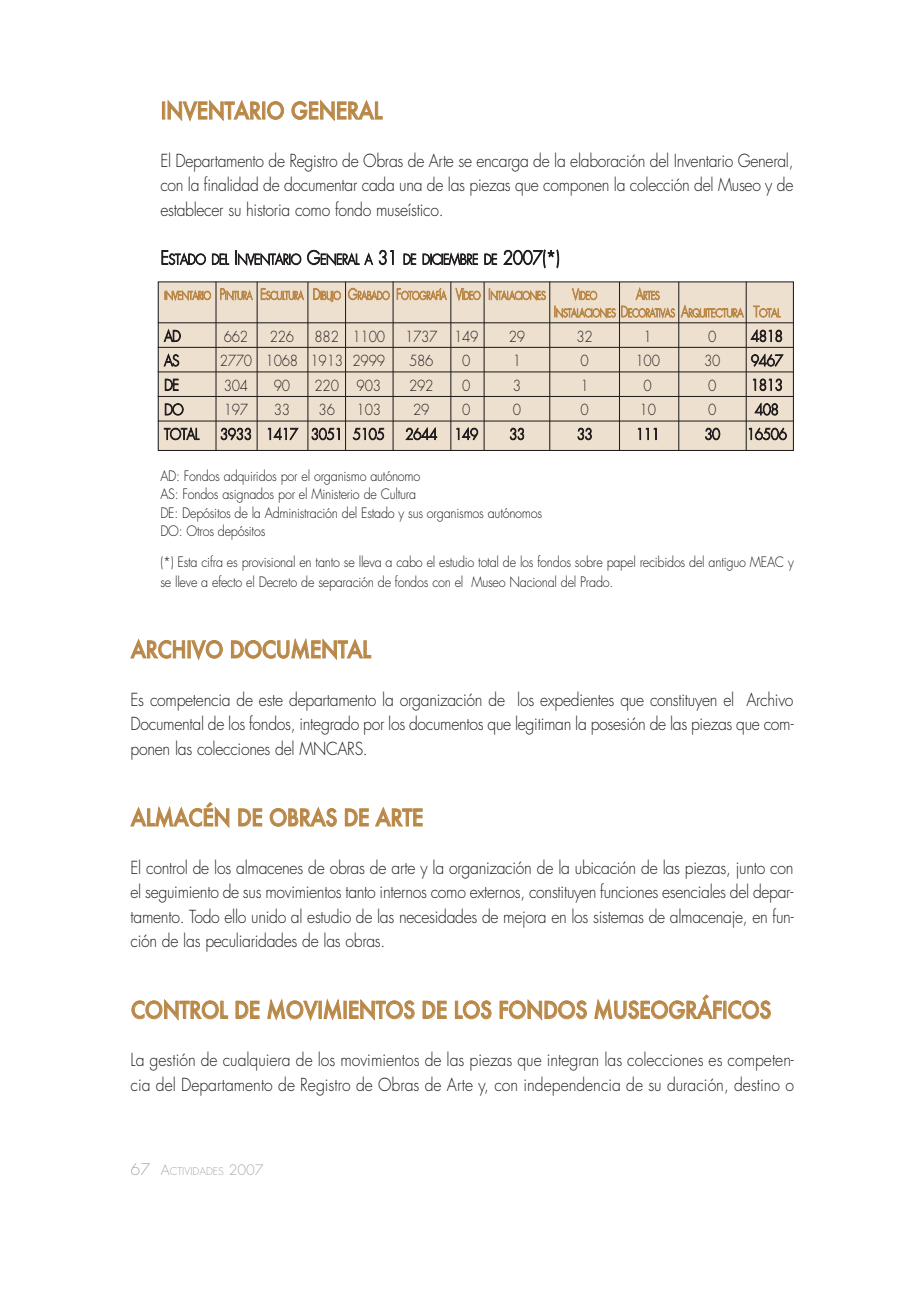
<style>
.page{position:relative;width:918px;height:1290px;background:#fff}
.page>*{position:absolute;margin:0;border:0;box-sizing:border-box;transform-origin:0 0}
.t1{font:500 22.75px "Futura";letter-spacing:-.02em;color:#b98747;scale:.9 1}
.t2{font:300 17.5px/24.5px "Futura";color:#231f20;text-align:justify;scale:.9 1}
.t3{font:300 14.88px "Futura";letter-spacing:-.02em;color:#231f20;scale:.9 1}
.t4{font:300 14px/18.4px "Futura";letter-spacing:-.02em;color:#231f20;scale:.9 1}
.t5{font:300 13.83px "Futura";letter-spacing:-.03em;color:#231f20;scale:.9 1}
.t6{font:300 11.03px/17.5px "Futura";letter-spacing:-.03em;color:#b98747;scale:.8 1}
.t7{font:300 10.5px "Futura";color:#a8a9ad}
.s1{font-size:18.38px}
.s2{font-size:14.7px}
.s3{font-size:15.75px}
.s4{font-size:14px}
</style>
<div class="page">
<div style="left:158px;top:282px;width:635px;height:168px;background:#eee0cf"></div>
<div style="left:158px;top:281px;width:636px;height:170px;border:1px solid #231f20"></div>
<hr style="left:158px;top:322px;width:636px;height:1px;background:#231f20">
<hr style="left:158px;top:347px;width:636px;height:1px;background:#231f20">
<hr style="left:158px;top:371px;width:636px;height:1px;background:#231f20">
<hr style="left:158px;top:396px;width:636px;height:1px;background:#231f20">
<hr style="left:158px;top:420px;width:636px;height:1px;background:#231f20">
<hr style="left:215px;top:282px;width:1px;height:169px;background:#231f20">
<hr style="left:257px;top:282px;width:1px;height:169px;background:#231f20">
<hr style="left:307px;top:282px;width:1px;height:169px;background:#231f20">
<hr style="left:345px;top:282px;width:1px;height:169px;background:#231f20">
<hr style="left:392px;top:281px;width:1px;height:170px;background:#231f20">
<hr style="left:450px;top:282px;width:1px;height:169px;background:#231f20">
<hr style="left:483px;top:282px;width:1px;height:169px;background:#231f20">
<hr style="left:549px;top:282px;width:1px;height:169px;background:#231f20">
<hr style="left:619px;top:282px;width:1px;height:169px;background:#231f20">
<hr style="left:745px;top:282px;width:2px;height:169px;background:#231f20">
<hr style="left:678px;top:282px;width:1px;height:169px;background:#231f20">
<h1 class="t1" style="left:161px;top:98px;width:248px">INVENTARIO GENERAL</h1>
<p class="t2" style="left:160px;top:150px;width:705px">El Departamento de Registro de Obras de Arte se encarga de la elaboración del Inventario General, con la finalidad de documentar cada una de las piezas que componen la colección del Museo y de establecer su historia como fondo museístico.</p>
<p class="t5" style="left:161px;top:253px;width:445px"><span class="s1">E</span>STADO DEL <span class="s1">I</span>NVENTARIO <span class="s1">G</span>ENERAL A <span class="s1">31</span> DE DICIEMBRE DE <span class="s1">2007(*)</span></p>
<p class="t6" style="left:554px;top:288px;width:285px;text-indent:82px"><span class="s2">A</span>RTES<br><span class="s2">I</span>NSTALACIONES <span class="s2">D</span>ECORATIVAS <span class="s2">A</span>RQUITECTURA <span class="s2">T</span>OTAL</p>
<p class="t6" style="left:164px;top:288px;width:479px">INVENTARIO <span class="s2">P</span>INTURA <span class="s2">E</span>SCULTURA <span class="s2">D</span>IBUJO <span class="s2">G</span>RABADO <span class="s2">F</span>OTOGRAFÍA <span class="s2">V</span>ÍDEO <span class="s2">I</span>NTALACIONES</p>
<p class="t6" style="left:572px;top:288px;width:33px"><span class="s2">V</span>IDEO</p>
<p class="t3" style="left:164px;top:329px;width:20px">AD</p>
<p class="t3" style="left:224px;top:329px;width:29px">662</p>
<p class="t3" style="left:270px;top:329px;width:29px">226</p>
<p class="t3" style="left:315px;top:329px;width:80px">882 1100</p>
<p class="t3" style="left:405px;top:329px;width:83px">1737 149</p>
<p class="t3" style="left:509px;top:329px;width:20px">29</p>
<p class="t3" style="left:576px;top:329px;width:20px">32</p>
<p class="t3" style="left:643px;top:329px;width:11px">1</p>
<p class="t3" style="left:708px;top:329px;width:11px">0</p>
<p class="t3" style="left:751px;top:329px;width:37px">4818</p>
<p class="t3" style="left:164px;top:354px;width:18px">AS</p>
<p class="t3" style="left:220px;top:354px;width:185px">2770 1068 1913 2999</p>
<p class="t3" style="left:409px;top:354px;width:29px">586</p>
<p class="t3" style="left:462px;top:354px;width:11px">0</p>
<p class="t3" style="left:513px;top:354px;width:11px">1</p>
<p class="t3" style="left:580px;top:354px;width:11px">0</p>
<p class="t3" style="left:635px;top:354px;width:29px">100</p>
<p class="t3" style="left:704px;top:354px;width:20px">30</p>
<p class="t3" style="left:751px;top:354px;width:37px">9467</p>
<p class="t3" style="left:164px;top:378px;width:18px">DE</p>
<p class="t3" style="left:224px;top:378px;width:29px">304</p>
<p class="t3" style="left:274px;top:378px;width:20px">90</p>
<p class="t3" style="left:315px;top:378px;width:75px">220 903</p>
<p class="t3" style="left:409px;top:378px;width:29px">292</p>
<p class="t3" style="left:462px;top:378px;width:11px">0</p>
<p class="t3" style="left:513px;top:378px;width:11px">3</p>
<p class="t3" style="left:580px;top:378px;width:11px">1</p>
<p class="t3" style="left:643px;top:378px;width:11px">0</p>
<p class="t3" style="left:708px;top:378px;width:11px">0</p>
<p class="t3" style="left:751px;top:378px;width:37px">1813</p>
<p class="t3" style="left:164px;top:403px;width:23px">DO</p>
<p class="t3" style="left:224px;top:403px;width:29px">197</p>
<p class="t3" style="left:274px;top:403px;width:20px">33</p>
<p class="t3" style="left:319px;top:403px;width:20px">36</p>
<p class="t3" style="left:357px;top:403px;width:29px">103</p>
<p class="t3" style="left:413px;top:403px;width:20px">29</p>
<p class="t3" style="left:462px;top:403px;width:11px">0</p>
<p class="t3" style="left:513px;top:403px;width:11px">0</p>
<p class="t3" style="left:580px;top:403px;width:11px">0</p>
<p class="t3" style="left:639px;top:403px;width:20px">10</p>
<p class="t3" style="left:708px;top:403px;width:11px">0</p>
<p class="t3" style="left:755px;top:403px;width:28px">408</p>
<p class="t3" style="left:164px;top:427px;width:40px">TOTAL</p>
<p class="t3" style="left:220px;top:427px;width:185px">3933 1417 3051 5105</p>
<p class="t3" style="left:405px;top:427px;width:83px">2644 149</p>
<p class="t3" style="left:509px;top:427px;width:19px">33</p>
<p class="t3" style="left:577px;top:427px;width:19px">33</p>
<p class="t3" style="left:636px;top:427px;width:28px">111</p>
<p class="t3" style="left:704px;top:427px;width:19px">30</p>
<p class="t3" style="left:747px;top:427px;width:46px">16506</p>
<p class="t4" style="left:160px;top:468px;width:426px">AD: Fondos adquiridos por el organismo autónomo<br>AS: Fondos asignados por el Ministerio de Cultura<br>DE: Depósitos de la Administración del Estado y sus organismos autónomos DO: Otros depósitos</p>
<p class="t4" style="left:160px;top:553px;width:705px;line-height:19.8px">(*) Esta cifra es provisional en tanto se lleva a cabo el estudio total de los fondos sobre papel recibidos del antiguo MEAC y se lleve a efecto el Decreto de separación de fondos con el Museo Nacional del Prado.</p>
<h1 class="t1" style="left:131px;top:637px;width:268px">ARCHIVO DOCUMENTAL</h1>
<p class="t2" style="left:131px;top:688px;width:738px">Es competencia de este departamento la organización de los expedientes que constituyen el Archivo Documental de los fondos, integrado por los documentos que legitiman la posesión de las piezas que com&shy;ponen las colecciones del MNCARS.</p>
<h1 class="t1" style="left:131px;top:805px;width:326px">ALMACÉN DE OBRAS DE ARTE</h1>
<p class="t2" style="left:131px;top:856px;width:738px">El control de los almacenes de obras de arte y la organización de la ubicación de las piezas, junto con el seguimiento de sus movimientos tanto internos como externos, constituyen funciones esenciales del depar&shy;tamento. Todo ello unido al estudio de las necesidades de mejora en los sistemas de almacenaje, en fun&shy;ción de las peculiaridades de las obras.</p>
<h1 class="t1" style="left:131px;top:997px;width:713px">CONTROL DE MOVIMIENTOS DE LOS FONDOS MUSEOGRÁFICOS</h1>
<p class="t2" style="left:131px;top:1049px;width:739px">La gestión de cualquiera de los movimientos de las piezas que integran las colecciones es competen&shy;cia del Departamento de Registro de Obras de Arte y, con independencia de su duración, destino o</p>
<p class="t7" style="left:131px;top:1166px;width:134px"><span class="s3">67</span> <span class="s4">A</span>CTIVIDADES <span class="s4">2007</span></p>
</div>
